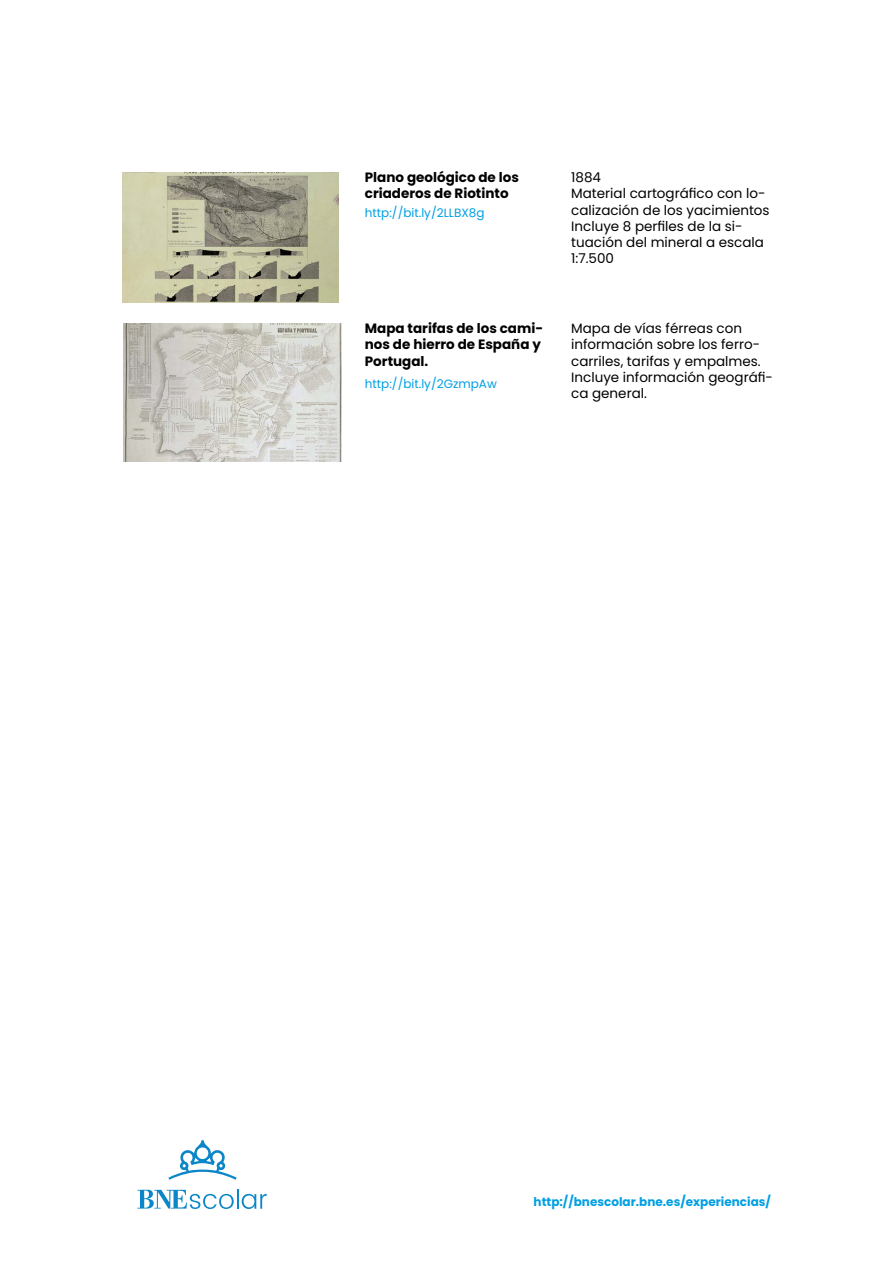
<style>
.page{position:relative;width:893px;height:1263px;background:#fff}
.page>*{position:absolute;margin:0;border:0;box-sizing:border-box;transform-origin:0 0}
.t1{font:13.5px/16.2px "Poppins";color:#000}
.t2{font:700 13.5px/16.2px "Poppins";color:#000}
.t3{font:12px "Poppins";color:#009fe3}
.t4{font:700 12px "Poppins";color:#009fe3}
</style>
<div class="page">
<svg style="left:137px;top:1190px;width:97px;height:19px"></svg>
<hr style="left:237px;top:1189px;width:2px;height:20px;background:#0b86c8">
<svg style="left:242px;top:1194px;width:25px;height:15px"></svg>
<svg style="left:168px;top:1140px;width:69px;height:40px"></svg>
<img style="left:123px;top:172px;width:215px;height:131px">
<img style="left:123px;top:324px;width:218px;height:137px">
<p class="t2" style="left:365px;top:169px;width:156px">Plano geológico de los criaderos de Riotinto</p>
<p class="t3" style="left:365px;top:206px;width:121px">http://bit.ly/2LLBX8g</p>
<p class="t2" style="left:365px;top:320px;width:180px">Mapa tarifas de los cami&shy;nos de hierro de España y<br>Portugal.</p>
<p class="t3" style="left:365px;top:377px;width:133px">http://bit.ly/2GzmpAw</p>
<p class="t1" style="left:571px;top:169px;width:200px">1884<br>Material cartográfico con lo&shy;calización de los yacimientos<br>Incluye 8 perfiles de la si&shy;tuación del mineral a escala<br>1:7.500</p>
<p class="t1" style="left:571px;top:320px;width:203px">Mapa de vías férreas con información sobre los ferro&shy;carriles, tarifas y empalmes.<br>Incluye información geográfi&shy;ca general.</p>
<p class="t4" style="left:534px;top:1195px;width:239px">http://bnescolar.bne.es/experiencias/</p>
</div>
